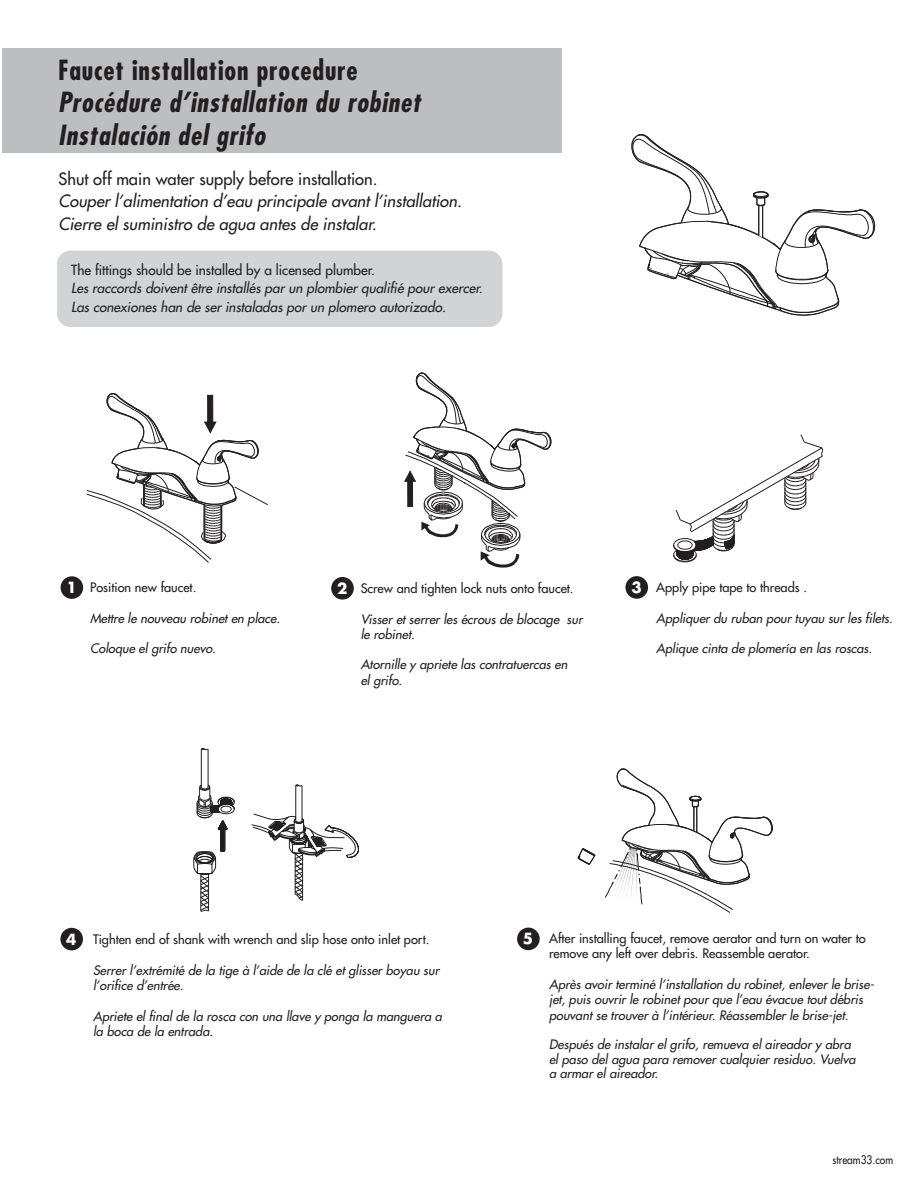
<style>
.page{position:relative;width:919px;height:1187px;background:#fff}
.page>*{position:absolute;margin:0;border:0;box-sizing:border-box;transform-origin:0 0}
.t1{font:italic 700 condensed 27px/32.4px "Futura";letter-spacing:.03em;color:#231f20}
.t2{font:700 condensed 27px "Futura";letter-spacing:.03em;color:#231f20}
.t3{font:italic 16.5px/22.5px "Futura";color:#231f20}
.t4{font:16.5px "Futura";color:#231f20}
.t5{font:700 15px "Futura";color:#fff}
.t6{font:italic 13.65px/18.8px "Futura";color:#231f20}
.t7{font:13.65px "Futura";color:#231f20}
.t8{font:italic 12.75px/15.3px "Futura";color:#231f20}
.t9{font:12.75px/15.3px "Futura";color:#231f20}
.t10{font:11.55px "Futura";color:#231f20;scale:.88 1}
</style>
<div class="page">
<div style="left:61px;top:576px;width:22px;height:23px;background:#231f20;border-radius:50%"></div>
<div style="left:331px;top:577px;width:23px;height:22px;background:#231f20;border-radius:50%"></div>
<div style="left:625px;top:576px;width:23px;height:22px;background:#231f20;border-radius:50%"></div>
<div style="left:60px;top:927px;width:23px;height:23px;background:#231f20;border-radius:50%"></div>
<div style="left:517px;top:927px;width:22px;height:23px;background:#231f20;border-radius:50%"></div>
<svg style="left:673px;top:434px;width:150px;height:128px"></svg>
<div style="left:2px;top:49px;width:559px;height:104px;background:#bcbec0"></div>
<div style="left:57px;top:250px;width:445px;height:77px;background:#d1d3d4;border-radius:14px"></div>
<hr style="left:208px;top:749px;width:1px;height:38px;background:#231f20">
<hr style="left:201px;top:749px;width:1px;height:38px;background:#231f20">
<svg style="left:201px;top:747px;width:8px;height:3px"></svg>
<svg style="left:193px;top:781px;width:166px;height:130px"></svg>
<svg style="left:631px;top:134px;width:243px;height:181px"></svg>
<svg style="left:404px;top:372px;width:148px;height:196px"></svg>
<svg style="left:86px;top:393px;width:182px;height:170px"></svg>
<svg style="left:577px;top:848px;width:18px;height:17px"></svg>
<svg style="left:605px;top:768px;width:167px;height:144px"></svg>
<h1 class="t2" style="left:58px;top:52px;width:301px">Faucet installation procedure</h1>
<h1 class="t1" style="left:58px;top:86px;width:364px">Procédure d’installation du robinet<br>Instalación del grifo</h1>
<p class="t4" style="left:59px;top:168px;width:320px">Shut off main water supply before installation.</p>
<p class="t3" style="left:59px;top:190px;width:405px">Couper l’alimentation d’eau principale avant l’installation.<br>Cierre el suministro de agua antes de instalar.</p>
<p class="t7" style="left:71px;top:261px;width:305px">The fittings should be installed by a licensed plumber.</p>
<p class="t6" style="left:71px;top:279px;width:413px">Les raccords doivent être installés par un plombier qualifié pour exercer.<br>Las conexiones han de ser instaladas por un plomero autorizado.</p>
<p class="t5" style="left:337px;top:577px;width:12px">2</p>
<p class="t9" style="left:656px;top:579px;width:152px">Apply pipe tape to threads .</p>
<p class="t8" style="left:656px;top:610px;width:238px">Appliquer du ruban pour tuyau sur les filets.</p>
<p class="t8" style="left:656px;top:641px;width:217px">Aplique cinta de plomería en las roscas.</p>
<p class="t9" style="left:90px;top:579px;width:108px">Position new faucet.</p>
<p class="t8" style="left:90px;top:610px;width:192px">Mettre le nouveau robinet en place.</p>
<p class="t8" style="left:90px;top:641px;width:127px">Coloque el grifo nuevo.</p>
<p class="t5" style="left:631px;top:577px;width:12px">3</p>
<p class="t5" style="left:66px;top:577px;width:12px">1</p>
<p class="t9" style="left:360px;top:580px;width:214px">Screw and tighten lock nuts onto faucet.</p>
<p class="t8" style="left:360px;top:611px;width:223px">Visser et serrer les écrous de blocage sur le robinet.</p>
<p class="t8" style="left:360px;top:657px;width:208px">Atornille y apriete las contratuercas en el grifo.</p>
<p class="t5" style="left:66px;top:928px;width:12px">4</p>
<p class="t9" style="left:549px;top:930px;width:318px">After installing faucet, remove aerator and turn on water to remove any left over debris. Reassemble aerator.</p>
<p class="t8" style="left:549px;top:976px;width:326px">Après avoir terminé l’installation du robinet, enlever le brise&shy;jet, puis ouvrir le robinet pour que l’eau évacue tout débris pouvant se trouver à l’intérieur. Réassembler le brise-jet.</p>
<p class="t8" style="left:549px;top:1037px;width:308px;line-height:14.2px">Después de instalar el grifo, remueva el aireador y abra el paso del agua para remover cualquier residuo. Vuelva a armar el aireador.</p>
<p class="t5" style="left:523px;top:928px;width:12px">5</p>
<p class="t9" style="left:93px;top:931px;width:338px">Tighten end of shank with wrench and slip hose onto inlet port.</p>
<p class="t8" style="left:93px;top:962px;width:347px">Serrer l’extrémité de la tige à l’aide de la clé et glisser boyau sur l’orifice d’entrée.</p>
<p class="t8" style="left:93px;top:1008px;width:350px">Apriete el final de la rosca con una llave y ponga la manguera a la boca de la entrada.</p>
<p class="t10" style="left:832px;top:1151px;width:71px">stream33.com</p>
</div>
